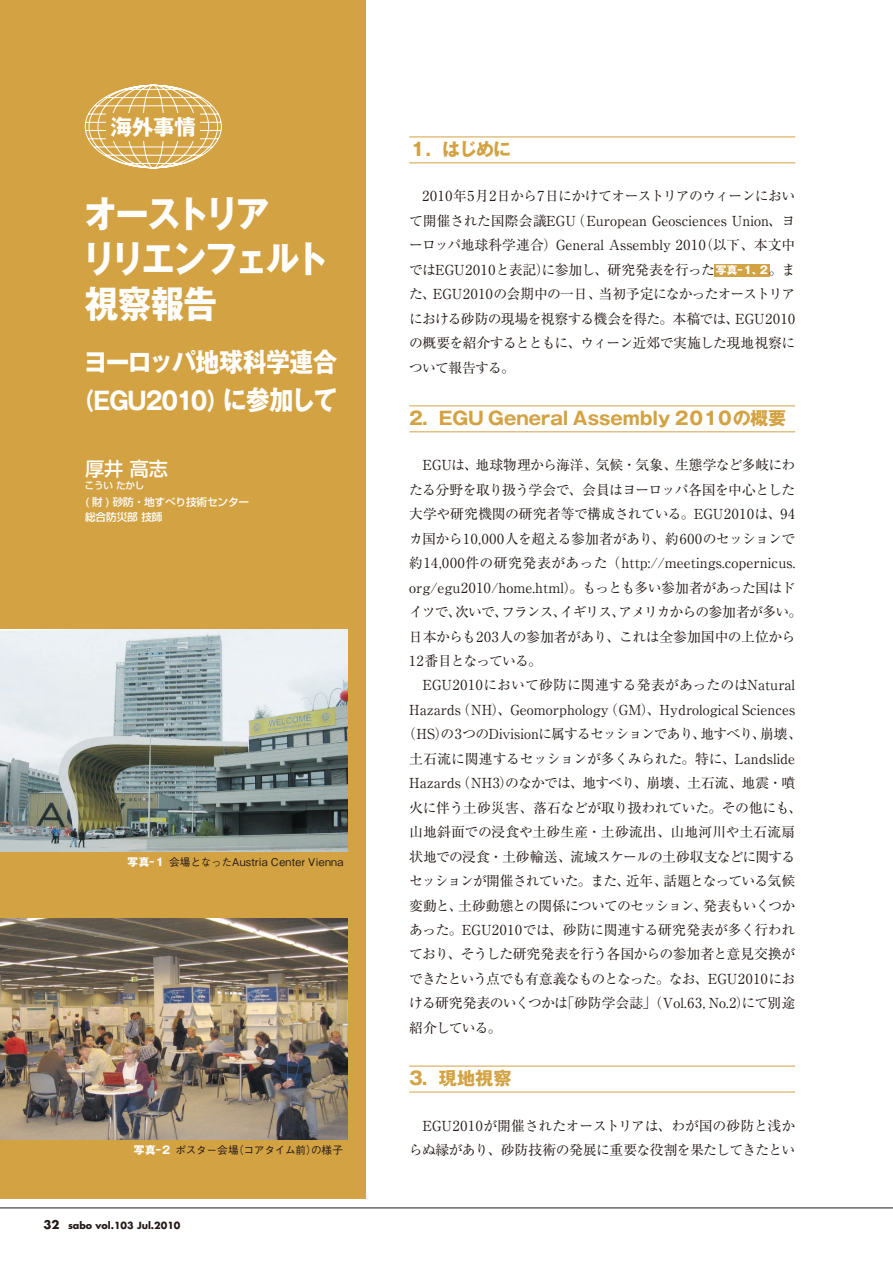
<style>
.page{position:relative;width:893px;height:1263px;background:#fff}
.page>*{position:absolute;margin:0;border:0;box-sizing:border-box;transform-origin:0 0}
.t1{font:700 37.2px/44.7px "Gothic MB101 Pro";letter-spacing:-.07em;color:#fff;scale:.9 1}
.t2{font:700 26.55px "Gothic MB101 Pro";letter-spacing:-.03em;color:#fff;scale:.9 1}
.t3{font:700 24.45px "Gothic MB101 Pro";letter-spacing:-.045em;color:#fff;scale:.9 1}
.t4{font:700 21.3px "Gothic MB101 Pro";color:#fff}
.t5{font:500 19.2px "Shin Go Pro";color:#fff}
.t6{font:700 18px "Gothic MB101 Pro";color:#d3a243}
.t7{font:13.8px/24.5px "Ryumin Pro";letter-spacing:-.015em;color:#231916;text-align:justify}
.t8{font:13.8px "Ryumin Pro";letter-spacing:.005em;color:#231916}
.t9{font:13.8px "Ryumin Pro";letter-spacing:-.065em;color:#231916}
.t10{font:13.8px "Ryumin Pro";letter-spacing:-.055em;color:#231916}
.t11{font:13.8px "Ryumin Pro";letter-spacing:-.035em;color:#231916}
.t12{font:13.8px "Ryumin Pro";letter-spacing:-.06em;color:#231916}
.t13{font:13.8px "Ryumin Pro";letter-spacing:.01em;color:#231916}
.t14{font:13.8px "Ryumin Pro";letter-spacing:-.045em;color:#231916}
.t15{font:13.8px "Ryumin Pro";letter-spacing:-.05em;color:#231916}
.t16{font:13.8px "Ryumin Pro";letter-spacing:.015em;color:#231916}
.t17{font:500 10.65px "Gothic BBB Pro";letter-spacing:.03em;color:#231916}
.t18{font:500 10.65px/14.9px "Shin Go Pro";letter-spacing:-.01em;color:#fff}
.t19{font:500 10.65px "Gothic BBB Pro";letter-spacing:-.02em;color:#231916}
.t20{font:700 9.6px "Futura";color:#231916}
.t21{font:500 9.6px "Shin Go Pro";letter-spacing:-.025em;color:#fff}
.s1{font-size:26.55px}
.s2{font-family:"Gothic MB101 Pro";font-weight:700;color:#fff}
.s3{font-size:11.7px}
.s4{font-family:"Gothic MB101 Pro";font-weight:700;font-size:10.65px;color:#fff}
</style>
<div class="page">
<div style="left:0;top:0;width:366px;height:1199px;background:#d3a243"></div>
<svg style="left:85px;top:85px;width:137px;height:83px"></svg>
<div style="left:107px;top:113px;width:93px;height:27px;background:#d3a243"></div>
<hr style="left:409px;top:137px;width:386px;height:1px;background:#d3a243">
<hr style="left:409px;top:163px;width:386px;height:1px;background:#d3a243">
<hr style="left:409px;top:406px;width:386px;height:1px;background:#d3a243">
<hr style="left:409px;top:432px;width:386px;height:1px;background:#d3a243">
<hr style="left:409px;top:1066px;width:386px;height:1px;background:#d3a243">
<hr style="left:409px;top:1092px;width:386px;height:1px;background:#d3a243">
<div style="left:714px;top:264px;width:55px;height:12px;background:#d3a243"></div>
<img style="left:0;top:629px;width:348px;height:222px">
<img style="left:0;top:918px;width:348px;height:222px">
<hr style="left:0;top:1208px;width:893px;height:1px;background:#231916">
<h3 class="t4" style="left:111px;top:109px;width:87px">海外事情</h3>
<h1 class="t1" style="left:83px;top:187px;width:275px">オーストリア<br>リリエンフェルト視察報告</h1>
<h2 class="t2" style="left:84px;top:340px;width:283px">ヨーロッパ地球科学連合</h2>
<h3 class="t3" style="left:73px;top:381px;width:296px">（EGU2010）<span class="s1">に参加して</span></h3>
<h3 class="t5" style="left:85px;top:453px;width:84px">厚井 高志</h3>
<p class="t21" style="left:85px;top:477px;width:61px">こうい たかし</p>
<p class="t18" style="left:85px;top:493px;width:166px">( 財 ) 砂防・地すべり技術センター総合防災部 技師</p>
<p class="t17" style="left:128px;top:854px;width:217px"><span class="s2">写真-1</span> 会場となったAustria Center Vienna</p>
<p class="t19" style="left:134px;top:1142px;width:211px"><span class="s2">写真-2</span> ポスター会場（コアタイム前）の様子</p>
<p class="t20" style="left:43px;top:1218px;width:138px"><span class="s3">32</span> sabo vol.103 Jul.2010</p>
<h3 class="t6" style="left:409px;top:134px;width:104px">１．はじめに</h3>
<p class="t7" style="left:409px;top:183px;width:388px">　2010年5月2日から7日にかけてオーストリアのウィーンにおいて開催された国際会議EGU（European Geosciences Union、ヨーロッパ地球科学連合）General Assembly 2010（以下、本文中ではEGU2010と表記）に参加し、研究発表を行った<span class="s4">写真-1、2</span>。また、EGU2010の会期中の一日、当初予定になかったオーストリアにおける砂防の現場を視察する機会を得た。本稿では、EGU2010の概要を紹介するとともに、ウィーン近郊で実施した現地視察について報告する。</p>
<h3 class="t6" style="left:409px;top:403px;width:379px">2．EGU General Assembly 2010の概要</h3>
<p class="t7" style="left:409px;top:452px;width:387px">　EGUは、地球物理から海洋、気候・気象、生態学など多岐にわ</p>
<p class="t14" style="left:409px;top:479px;width:388px">たる分野を取り扱う学会で、会員はヨーロッパ各国を中心とした</p>
<p class="t8" style="left:409px;top:503px;width:387px">大学や研究機関の研究者等で構成されている。EGU2010は、94</p>
<p class="t11" style="left:409px;top:528px;width:388px">カ国から10,000人を超える参加者があり、約600のセッションで</p>
<p class="t13" style="left:409px;top:552px;width:387px">約14,000件の研究発表があった（http://meetings.copernicus.</p>
<p class="t8" style="left:409px;top:577px;width:387px">org/egu2010/home.html）。もっとも多い参加者があった国はド</p>
<p class="t9" style="left:409px;top:601px;width:395px">イツで、次いで、フランス、イギリス、アメリカからの参加者が多い。</p>
<p class="t11" style="left:409px;top:625px;width:388px">日本からも203人の参加者があり、これは全参加国中の上位から</p>
<p class="t9" style="left:409px;top:650px;width:134px">12番目となっている。</p>
<p class="t8" style="left:409px;top:674px;width:387px">　EGU2010において砂防に関連する発表があったのはNatural</p>
<p class="t8" style="left:409px;top:699px;width:387px">Hazards（NH）、Geomorphology（GM）、Hydrological Sciences</p>
<p class="t10" style="left:402px;top:723px;width:402px">（HS）の3つのDivisionに属するセッションであり、地すべり、崩壊、</p>
<p class="t7" style="left:409px;top:745px;width:387px">土石流に関連するセッションが多くみられた。特に、Landslide</p>
<p class="t7" style="left:409px;top:770px;width:387px">Hazards（NH3）のなかでは、地すべり、崩壊、土石流、地震・噴</p>
<p class="t7" style="left:409px;top:794px;width:395px">火に伴う土砂災害、落石などが取り扱われていた。その他にも、</p>
<p class="t16" style="left:409px;top:821px;width:388px">山地斜面での浸食や土砂生産・土砂流出、山地河川や土石流扇</p>
<p class="t10" style="left:409px;top:845px;width:388px">状地での浸食・土砂輸送、流域スケールの土砂収支などに関する</p>
<p class="t12" style="left:409px;top:870px;width:388px">セッションが開催されていた。また、近年、話題となっている気候</p>
<p class="t12" style="left:409px;top:894px;width:388px">変動と、土砂動態との関係についてのセッション、発表もいくつか</p>
<p class="t7" style="left:409px;top:917px;width:388px">あった。EGU2010では、砂防に関連する研究発表が多く行われ</p>
<p class="t15" style="left:409px;top:943px;width:388px">ており、そうした研究発表を行う各国からの参加者と意見交換が</p>
<p class="t9" style="left:409px;top:968px;width:388px">できたという点でも有意義なものとなった。なお、EGU2010にお</p>
<p class="t7" style="left:409px;top:990px;width:388px">ける研究発表のいくつかは「砂防学会誌」（Vol.63, No.2）にて別途</p>
<p class="t7" style="left:409px;top:1014px;width:94px">紹介している。</p>
<h3 class="t6" style="left:409px;top:1063px;width:104px">3．現地視察</h3>
<p class="t7" style="left:409px;top:1112px;width:388px">　EGU2010が開催されたオーストリアは、わが国の砂防と浅からぬ縁があり、砂防技術の発展に重要な役割を果たしてきたとい</p>
</div>
